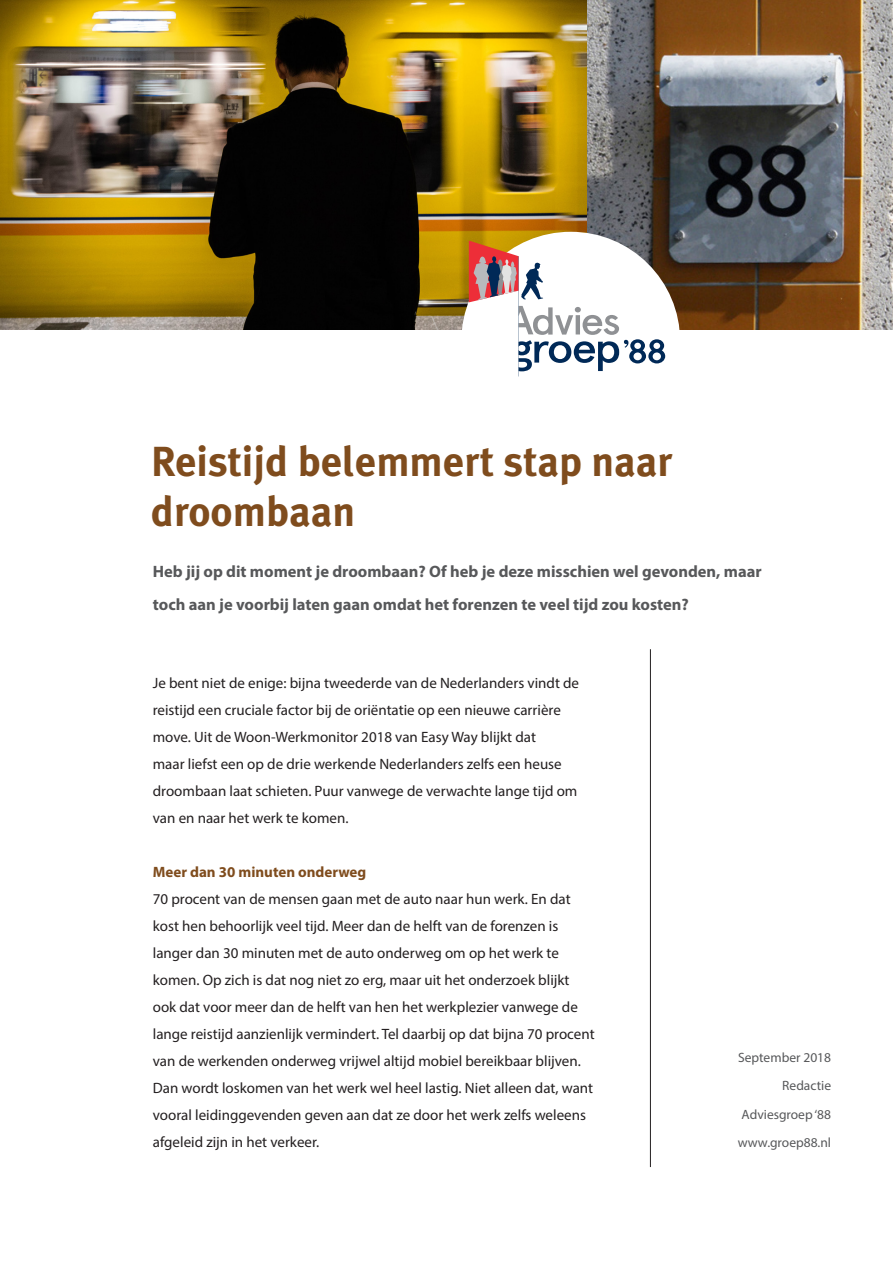
<style>
.page{position:relative;width:893px;height:1263px;background:#fff}
.page>*{position:absolute;margin:0;border:0;box-sizing:border-box;transform-origin:0 0}
.t1{font:700 42px/50.4px "Meta Plus";color:#7f4c1d}
.t2{font:700 16.5px/33px "Myriad Pro";color:#57585a}
.t3{font:15px/27px "Myriad Pro";color:#231f20}
.t4{font:700 15px "Myriad Pro";color:#7f4c1d}
.t5{font:13.5px "Myriad Pro";color:#57585a}
</style>
<div class="page">
<img style="left:0;top:0;width:588px;height:330px">
<img style="left:588px;top:0;width:305px;height:330px">
<div style="left:461px;top:232px;width:219px;height:219px;background:#fff;border-radius:50%"></div>
<hr style="left:650px;top:649px;width:1px;height:518px;background:#231f20">
<hr style="left:519px;top:256px;width:1px;height:120px;background:#002957">
<svg style="left:469px;top:241px;width:196px;height:130px"></svg>
<p class="t1" style="left:151px;top:436px;width:523px">Reistijd belemmert stap naar droombaan</p>
<p class="t2" style="left:153px;top:554px;width:610px">Heb jij op dit moment je droombaan? Of heb je deze misschien wel gevonden, maar toch aan je voorbij laten gaan omdat het forenzen te veel tijd zou kosten?</p>
<p class="t3" style="left:153px;top:669px;width:428px">Je bent niet de enige: bijna tweederde van de Nederlanders vindt de reistijd een cruciale factor bij de oriëntatie op een nieuwe carrière move. Uit de Woon-Werkmonitor 2018 van Easy Way blijkt dat<br>maar liefst een op de drie werkende Nederlanders zelfs een heuse droombaan laat schieten. Puur vanwege de verwachte lange tijd om van en naar het werk te komen.</p>
<p class="t4" style="left:153px;top:862px;width:215px">Meer dan 30 minuten onderweg</p>
<p class="t3" style="left:153px;top:885px;width:443px">70 procent van de mensen gaan met de auto naar hun werk. En dat kost hen behoorlijk veel tijd. Meer dan de helft van de forenzen is langer dan 30 minuten met de auto onderweg om op het werk te komen. Op zich is dat nog niet zo erg, maar uit het onderzoek blijkt ook dat voor meer dan de helft van hen het werkplezier vanwege de lange reistijd aanzienlijk vermindert. Tel daarbij op dat bijna 70 procent van de werkenden onderweg vrijwel altijd mobiel bereikbaar blijven.<br>Dan wordt loskomen van het werk wel heel lastig. Niet alleen dat, want vooral leidinggevenden geven aan dat ze door het werk zelfs weleens afgeleid zijn in het verkeer.</p>
<p class="t5" style="left:738px;top:1049px;width:95px">September 2018</p>
<p class="t5" style="left:782px;top:1077px;width:50px">Redactie</p>
<p class="t5" style="left:742px;top:1106px;width:91px">Adviesgroep ‘88</p>
<p class="t5" style="left:738px;top:1134px;width:95px">www.groep88.nl</p>
</div>
